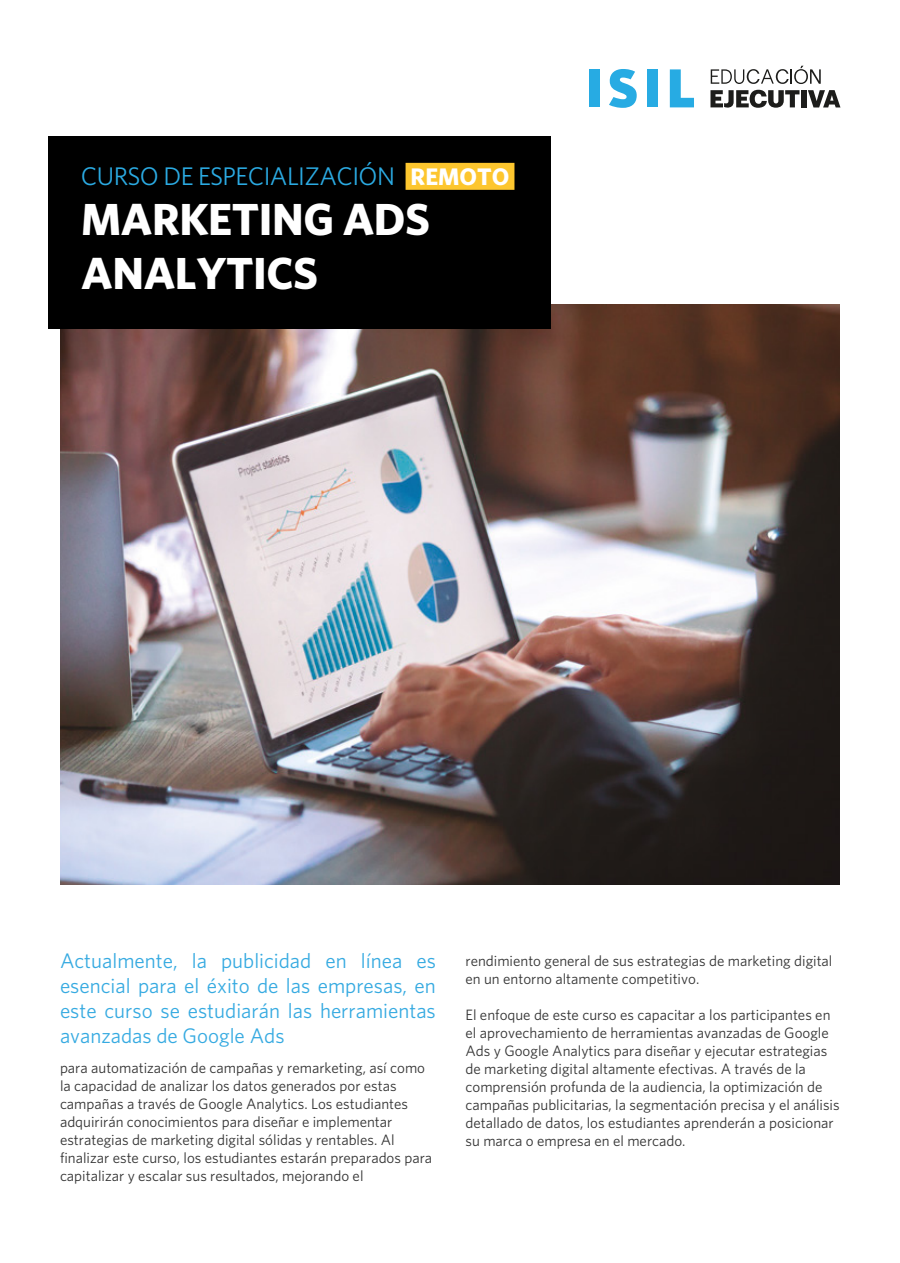
<style>
.page{position:relative;width:900px;height:1263px;background:#fff}
.page>*{position:absolute;margin:0;border:0;box-sizing:border-box;transform-origin:0 0}
.t1{font:700 45px/54px "Whitney";letter-spacing:-.01em;color:#fff}
.t2{font:25.5px "Whitney";letter-spacing:-.025em;color:#2baae2}
.t3{font:21px/25.2px "Whitney";color:#36aae1;text-align:justify}
.t4{font:15px/18px "Whitney";color:#333}
.s1{font-weight:700;font-size:24px;color:#fff}
</style>
<div class="page">
<img style="left:60px;top:305px;width:780px;height:579px">
<div style="left:48px;top:136px;width:502px;height:193px;background:#000"></div>
<div style="left:406px;top:163px;width:108px;height:27px;background:#fdc62e"></div>
<div style="left:801px;top:90px;width:5px;height:17px;background:#1d1d1b"></div>
<svg style="left:808px;top:90px;width:32px;height:17px"></svg>
<svg style="left:711px;top:66px;width:110px;height:18px"></svg>
<svg style="left:711px;top:90px;width:89px;height:18px"></svg>
<div style="left:589px;top:69px;width:11px;height:38px;background:#27abe3"></div>
<svg style="left:609px;top:69px;width:28px;height:39px"></svg>
<div style="left:647px;top:69px;width:11px;height:38px;background:#27abe3"></div>
<svg style="left:670px;top:69px;width:24px;height:38px"></svg>
<h2 class="t2" style="left:81px;top:161px;width:430px">CURSO DE ESPECIALIZACIÓN <span class="s1">REMOTO</span></h2>
<h1 class="t1" style="left:81px;top:191px;width:350px">MARKETING ADS<br>ANALYTICS</h1>
<h3 class="t3" style="left:60px;top:947px;width:377px">Actualmente, la publicidad en línea es esencial para el éxito de las empresas, en este curso se estudiarán las herramientas avanzadas de Google Ads</h3>
<p class="t4" style="left:466px;top:951px;width:368px">rendimiento general de sus estrategias de marketing digital en un entorno altamente competitivo.</p>
<p class="t4" style="left:466px;top:1005px;width:376px">El enfoque de este curso es capacitar a los participantes en el aprovechamiento de herramientas avanzadas de Google Ads y Google Analytics para diseñar y ejecutar estrategias de marketing digital altamente efectivas. A través de la comprensión profunda de la audiencia, la optimización de campañas publicitarias, la segmentación precisa y el análisis detallado de datos, los estudiantes aprenderán a posicionar su marca o empresa en el mercado.</p>
<p class="t4" style="left:60px;top:1059px;width:374px">para automatización de campañas y remarketing, así como la capacidad de analizar los datos generados por estas campañas a través de Google Analytics. Los estudiantes adquirirán conocimientos para diseñar e implementar estrategias de marketing digital sólidas y rentables. Al finalizar este curso, los estudiantes estarán preparados para capitalizar y escalar sus resultados, mejorando el</p>
</div>
